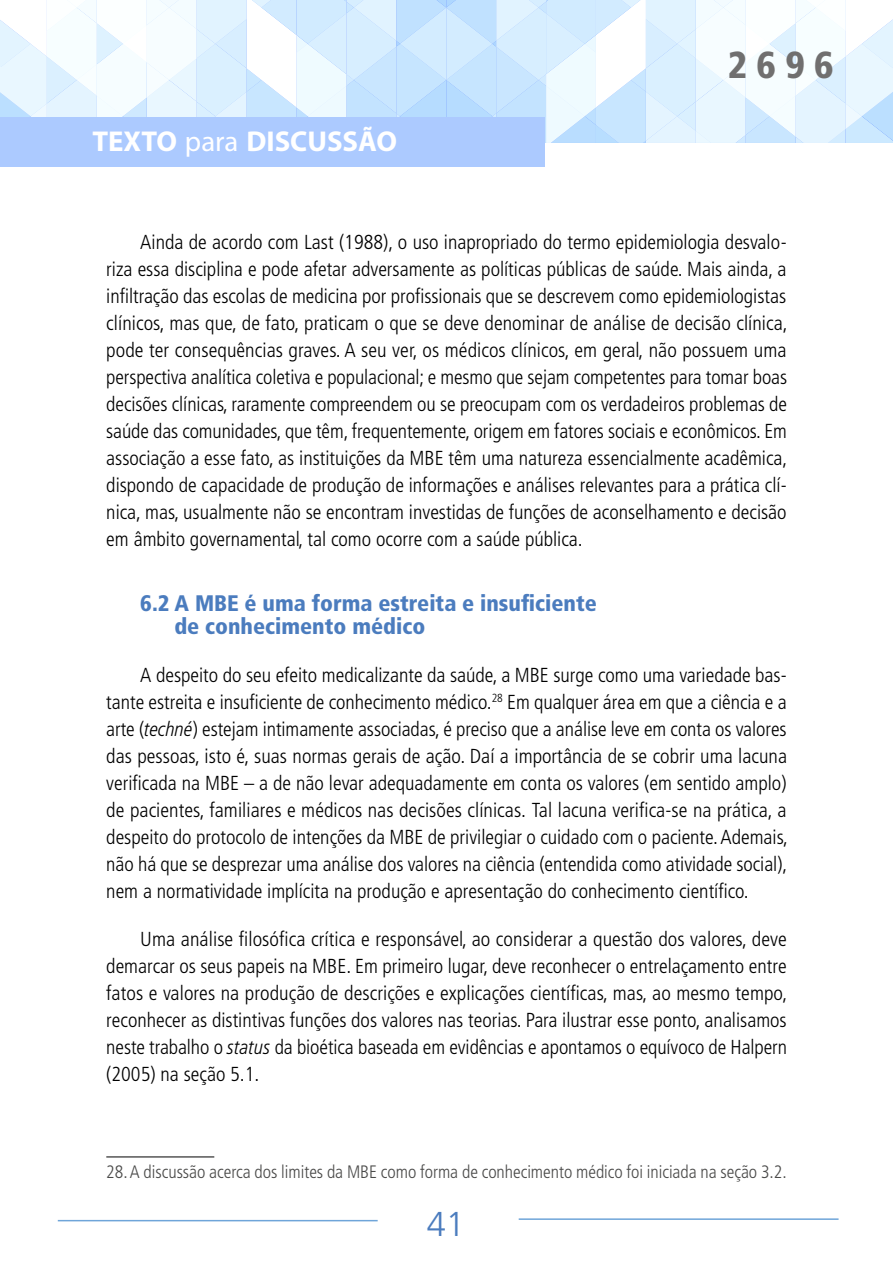
<style>
.page{position:relative;width:893px;height:1263px;background:#fff}
.page>*{position:absolute;margin:0;border:0;box-sizing:border-box;transform-origin:0 0}
.t1{font:900 condensed 37.5px "Frutiger LT Pro";color:#706f6f}
.t2{font:300 34.5px "Frutiger LT Pro";color:#4b7cbe}
.t3{font:700 28.8px "Myriad Pro";color:#fff}
.t4{font:900 condensed 22.5px/22.5px "Frutiger LT Pro";color:#4b7cbe}
.t5{font:300 condensed 20.25px/27px "Frutiger LT Pro";color:#000;text-align:justify}
.t6{font:300 condensed 18px "Frutiger LT Pro";color:#4a4a49}
.s1{font-weight:400}
.s2{font-style:italic}
</style>
<div class="page">
<svg style="left:0;top:0;width:893px;height:143px"></svg>
<div style="left:0;top:118px;width:545px;height:49px;background:#accaff"></div>
<hr style="left:519px;top:1218px;width:319px;height:2px;background:#6fa5d9">
<hr style="left:58px;top:1220px;width:320px;height:1px;background:#6fa5d9">
<hr style="left:106px;top:1156px;width:108px;height:1px;background:#000">
<h3 class="t3" style="left:92px;top:122px;width:306px">TEXTO <span class="s1">para</span> DISCUSSÃO</h3>
<h1 class="t1" style="left:728px;top:42px;width:108px">2696</h1>
<p class="t5" style="left:106px;top:229px;width:683px;text-indent:34px">Ainda de acordo com Last (1988), o uso inapropriado do termo epidemiologia desvalo&shy;riza essa disciplina e pode afetar adversamente as políticas públicas de saúde. Mais ainda, a infiltração das escolas de medicina por profissionais que se descrevem como epidemiologistas clínicos, mas que, de fato, praticam o que se deve denominar de análise de decisão clínica, pode ter consequências graves. A seu ver, os médicos clínicos, em geral, não possuem uma perspectiva analítica coletiva e populacional; e mesmo que sejam competentes para tomar boas decisões clínicas, raramente compreendem ou se preocupam com os verdadeiros problemas de saúde das comunidades, que têm, frequentemente, origem em fatores sociais e econômicos. Em associação a esse fato, as instituições da MBE têm uma natureza essencialmente acadêmica, dispondo de capacidade de produção de informações e análises relevantes para a prática clí&shy;nica, mas, usualmente não se encontram investidas de funções de aconselhamento e decisão em âmbito governamental, tal como ocorre com a saúde pública.</p>
<p class="t4" style="left:174px;top:592px;width:424px;text-indent:-34px">6.2 A MBE é uma forma estreita e insuficiente de conhecimento médico</p>
<p class="t5" style="left:106px;top:662px;width:683px;text-indent:34px">A despeito do seu efeito medicalizante da saúde, a MBE surge como uma variedade bas&shy;tante estreita e insuficiente de conhecimento médico.<sup>28</sup> Em qualquer área em que a ciência e a arte (<span class="s2">techné</span>) estejam intimamente associadas, é preciso que a análise leve em conta os valores das pessoas, isto é, suas normas gerais de ação. Daí a importância de se cobrir uma lacuna verificada na MBE – a de não levar adequadamente em conta os valores (em sentido amplo) de pacientes, familiares e médicos nas decisões clínicas. Tal lacuna verifica-se na prática, a despeito do protocolo de intenções da MBE de privilegiar o cuidado com o paciente. Ademais, não há que se desprezar uma análise dos valores na ciência (entendida como atividade social), nem a normatividade implícita na produção e apresentação do conhecimento científico.</p>
<p class="t5" style="left:106px;top:926px;width:682px;text-indent:34px">Uma análise filosófica crítica e responsável, ao considerar a questão dos valores, deve demarcar os seus papeis na MBE. Em primeiro lugar, deve reconhecer o entrelaçamento entre fatos e valores na produção de descrições e explicações científicas, mas, ao mesmo tempo, reconhecer as distintivas funções dos valores nas teorias. Para ilustrar esse ponto, analisamos neste trabalho o <span class="s2">status</span> da bioética baseada em evidências e apontamos o equívoco de Halpern (2005) na seção 5.1.</p>
<p class="t6" style="left:106px;top:1161px;width:682px">28. A discussão acerca dos limites da MBE como forma de conhecimento médico foi iniciada na seção 3.2.</p>
<h2 class="t2" style="left:427px;top:1204px;width:40px">41</h2>
</div>
